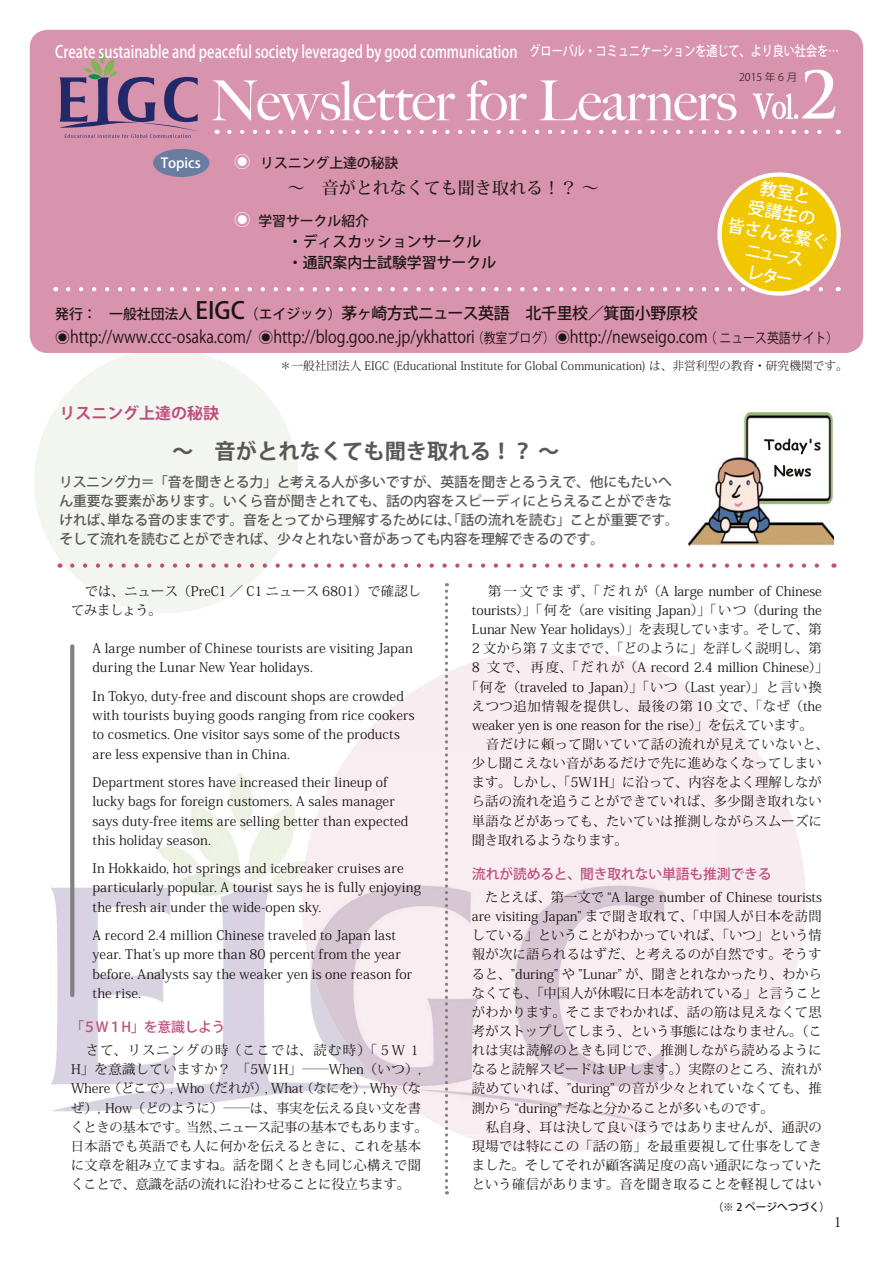
<style>
.page{position:relative;width:893px;height:1263px;background:#fff}
.page>*{position:absolute;margin:0;border:0;box-sizing:border-box;transform-origin:0 0}
.t1{font:21.3px "Koz Go Pro Bold 90 pv RKSJ H";color:#5a5757}
.t2{font:16.95px "Koz Go Pro Regular 90 pv RKSJ H";color:#1c1412;scale:.86 1}
.t3{font:16.95px "Koz Go Pro Medium 90 pv RKSJ H";color:#fff;scale:.8 1}
.t4{font:16.95px/21.3px "Koz Go Pro Medium 90 pv RKSJ H";color:#fff;text-align:center}
.t5{font:16.95px "Koz Min Pro Medium 90 pv RKSJ H";color:#1c1412}
.t6{font:15.9px "Koz Go Pro Medium 90 pv RKSJ H";letter-spacing:-.025em;color:#1c1412}
.t7{font:15.9px "Koz Go Pro Bold 90 pv RKSJ H";color:#be4e7d}
.t8{font:14.85px/21.3px "Koz Go Pro Medium 90 pv RKSJ H";color:#1c1412}
.t9{font:13.8px/19.2px "Koz Go Pro Medium 90 pv RKSJ H";letter-spacing:-.015em;color:#5a5757}
.t10{font:13.8px "Koz Go Pro Medium 90 pv RKSJ H";letter-spacing:-.015em;color:#be4e7d}
.t11{font:13.8px "Koz Go Pro Medium 90 pv RKSJ H";color:#221815}
.t12{font:13.8px "Koz Go Pro Medium 90 pv RKSJ H";color:#fff}
.t13{font:13.8px "Koz Min Pro Regular 90 pv RKSJ H";color:#1c1412}
.t14{font:13.35px/19.2px "Koz Min Pro Regular 90 pv RKSJ H";letter-spacing:.005em;color:#1c1412}
.t15{font:13.35px "Koz Min Pro Regular 90 pv RKSJ H";letter-spacing:.05em;color:#1c1412}
.t16{font:13.35px "Koz Min Pro Regular 90 pv RKSJ H";letter-spacing:.035em;color:#1c1412}
.t17{font:13.35px "Koz Min Pro Regular 90 pv RKSJ H";letter-spacing:-.025em;color:#1c1412}
.t18{font:11.7px "Koz Min Pro Light 90 pv RKSJ H";color:#1c1412}
.t19{font:10.65px "Koz Go Pro Medium 90 pv RKSJ H";color:#1c1412}
.t20{font:10.65px "Koz Go Pro Light 90 pv RKSJ H";color:#1c1412}
.s1{font-size:13.8px}
.s2{font-family:"Koz Min Pro Medium 90 pv RKSJ H";font-size:16.95px;color:#fff}
.s3{font-size:23.4px}
.s4{font-size:14.85px}
</style>
<div class="page">
<img style="left:51px;top:753px;width:251px;height:359px">
<div style="left:34px;top:349px;width:265px;height:264px;background:#f3f5f1;border-radius:50%"></div>
<svg style="left:350px;top:649px;width:456px;height:503px;fill:#f7ecef"></svg>
<img style="left:302px;top:753px;width:412px;height:382px">
<div style="left:30px;top:30px;width:833px;height:323px;background:#d893ad;border-radius:18px"></div>
<svg style="left:212px;top:80px;width:524px;height:40px"></svg>
<svg style="left:753px;top:70px;width:82px;height:49px"></svg>
<svg style="left:229px;top:130px;width:593px;height:4px"></svg>
<svg style="left:60px;top:51px;width:138px;height:87px"></svg>
<div style="left:153px;top:149px;width:56px;height:28px;background:#697da1;border-radius:50%"></div>
<svg style="left:68px;top:165px;width:773px;height:131px"></svg>
<svg style="left:72px;top:563px;width:747px;height:5px"></svg>
<img style="left:688px;top:412px;width:145px;height:134px">
<svg style="left:774px;top:465px;width:37px;height:12px"></svg>
<svg style="left:764px;top:438px;width:56px;height:16px"></svg>
<svg style="left:70px;top:646px;width:4px;height:349px"></svg>
<svg style="left:445px;top:583px;width:3px;height:611px;background:#c6c1c4"></svg>
<p class="t3" style="left:55px;top:45px;width:981px">Create sustainable and peaceful society leveraged by good communication <span class="s1">グローバル・コミュニケーションを通じて、より良い社会を…</span></p>
<p class="t12" style="left:161px;top:158px;width:42px">Topics</p>
<p class="t11" style="left:234px;top:158px;width:166px"><span class="s2">◉</span> リスニング上達の秘訣</p>
<p class="t5" style="left:288px;top:181px;width:312px">～　音がとれなくても聞き取れる！？ ～</p>
<p class="t11" style="left:234px;top:215px;width:137px"><span class="s2">◉</span> 学習サークル紹介</p>
<p class="t8" style="left:288px;top:233px;width:210px">・ディスカッションサークル・通訳案内士試験学習サークル</p>
<p class="t20" style="left:739px;top:73px;width:60px">2015 年 6 月</p>
<p class="t4" style="left:737px;top:175px;width:104px;rotate:10deg">教室と<br>受講生の<br>皆さんを繋ぐニュース<br>レター</p>
<p class="t6" style="left:55px;top:307px;width:644px"><span class="s1">発行： 一般社団法人</span> <span class="s3">EIGC</span><span class="s1">（エイジック）</span>茅ヶ崎方式ニュース英語　北千里校／箕面小野原校</p>
<p class="t2" style="left:55px;top:330px;width:912px"><span class="s4">◉</span>http://www.ccc-osaka.com/ <span class="s4">◉</span>http://blog.goo.ne.jp/ykhattori<span class="s1">（教室ブログ）</span><span class="s4">◉</span>http://newseigo.com<span class="s1">（ ニュース英語サイト）</span></p>
<p class="t18" style="left:280px;top:361px;width:569px">＊一般社団法人 EIGC (Educational Institute for Global Communication) は、非営利型の教育・研究機関です。</p>
<p class="t7" style="left:60px;top:407px;width:161px">リスニング上達の秘訣</p>
<h1 class="t1" style="left:172px;top:443px;width:389px">～　音がとれなくても聞き取れる！？ ～</h1>
<p class="t9" style="left:59px;top:474px;width:621px">リスニング力＝「音を聞きとる力」と考える人が多いですが、英語を聞きとるうえで、他にもたいへん重要な要素があります。いくら音が聞きとれても、話の内容をスピーディにとらえることができなければ、単なる音のままです。音をとってから理解するためには、「話の流れを読む」ことが重要です。そして流れを読むことができれば、少々とれない音があっても内容を理解できるのです。</p>
<p class="t14" style="left:71px;top:583px;width:351px">　では、ニュース（PreC1 ／ C1 ニュース 6801）で確認してみましょう。</p>
<p class="t14" style="left:92px;top:640px;width:322px">A large number of Chinese tourists are visiting Japan during the Lunar New Year holidays.</p>
<p class="t14" style="left:92px;top:688px;width:324px">In Tokyo, duty-free and discount shops are crowded with tourists buying goods ranging from rice cookers to cosmetics. One visitor says some of the products are less expensive than in China.</p>
<p class="t14" style="left:92px;top:774px;width:317px">Department stores have increased their lineup of lucky bags for foreign customers. A sales manager says duty-free items are selling better than expected this holiday season.</p>
<p class="t14" style="left:92px;top:860px;width:330px">In Hokkaido, hot springs and icebreaker cruises are particularly popular. A tourist says he is fully enjoying the fresh air under the wide-open sky.</p>
<p class="t14" style="left:92px;top:927px;width:321px">A record 2.4 million Chinese traveled to Japan last year. Thatʼs up more than 80 percent from the year before. Analysts say the weaker yen is one reason for the rise.</p>
<p class="t10" style="left:70px;top:1022px;width:157px">「５W１H」を意識しよう</p>
<p class="t14" style="left:71px;top:1042px;width:358px">　さて、リスニングの時（ここでは、読む時）「５W １<br>H」を意識していますか？　「5W1H」――When（いつ）, Where（どこで）, Who（だれが）, What（なにを）, Why（なぜ）, How（どのように）――は、事実を伝える良い文を書くときの基本です。当然、ニュース記事の基本でもあります。日本語でも英語でも人に何かを伝えるときに、これを基本に文章を組み立てますね。話を聞くときも同じ心構えで聞くことで、意識を話の流れに沿わせることに役立ちます。</p>
<p class="t14" style="left:472px;top:583px;width:351px">　第一文でまず、「だれが（A large number of Chinese</p>
<p class="t14" style="left:472px;top:602px;width:351px">tourists）」「何を（are visiting Japan）」「いつ（during the</p>
<p class="t14" style="left:472px;top:621px;width:351px">Lunar New Year holidays）」を表現しています。そして、第</p>
<p class="t14" style="left:472px;top:640px;width:351px">2 文から第 7 文までで、「どのように」を詳しく説明し、第</p>
<p class="t14" style="left:472px;top:660px;width:358px">8 文で、再度、「だれが（A record 2.4 million Chinese）」</p>
<p class="t14" style="left:465px;top:679px;width:358px">「何を（traveled to Japan）」「いつ（Last year）」と言い換</p>
<p class="t15" style="left:472px;top:701px;width:351px">えつつ追加情報を提供し、最後の第 10 文で、「なぜ（the</p>
<p class="t14" style="left:472px;top:717px;width:342px">weaker yen is one reason for the rise）」を伝えています。</p>
<p class="t16" style="left:472px;top:739px;width:358px">　音だけに頼って聞いていて話の流れが見えていないと、</p>
<p class="t14" style="left:472px;top:755px;width:351px">少し聞こえない音があるだけで先に進めなくなってしまい</p>
<p class="t14" style="left:472px;top:774px;width:351px">ます。しかし、「5W1H」に沿って、内容をよく理解しなが</p>
<p class="t14" style="left:472px;top:793px;width:352px">ら話の流れを追うことができていれば、多少聞き取れない</p>
<p class="t14" style="left:472px;top:813px;width:351px">単語などがあっても、たいていは推測しながらスムーズに</p>
<p class="t17" style="left:472px;top:835px;width:157px">聞き取れるようなります。</p>
<p class="t10" style="left:472px;top:869px;width:301px">流れが読めると、聞き取れない単語も推測できる</p>
<p class="t14" style="left:472px;top:889px;width:352px">　たとえば、第一文で “A large number of Chinese tourists are visiting Japan” まで聞き取れて、「中国人が日本を訪問している」ということがわかっていれば、「いつ」という情報が次に語られるはずだ、と考えるのが自然です。そうすると、”during” や ”Lunar” が、聞きとれなかったり、わからなくても、「中国人が休暇に日本を訪れている」と言うことがわかります。そこまでわかれば、話の筋は見えなくて思考がストップしてしまう、という事態にはなりません。（これは実は読解のときも同じで、推測しながら読めるようになると読解スピードは UP します。）実際のところ、流れが読めていれば、”during” の音が少々とれていなくても、推測から “during” だなと分かることが多いものです。<br>　私自身、耳は決して良いほうではありませんが、通訳の現場では特にこの「話の筋」を最重要視して仕事をしてきました。そしてそれが顧客満足度の高い通訳になっていたという確信があります。音を聞き取ることを軽視してはい</p>
<p class="t19" style="left:713px;top:1203px;width:119px">（※ 2 ページへつづく）</p>
<p class="t13" style="left:833px;top:1217px;width:10px">1</p>
</div>
